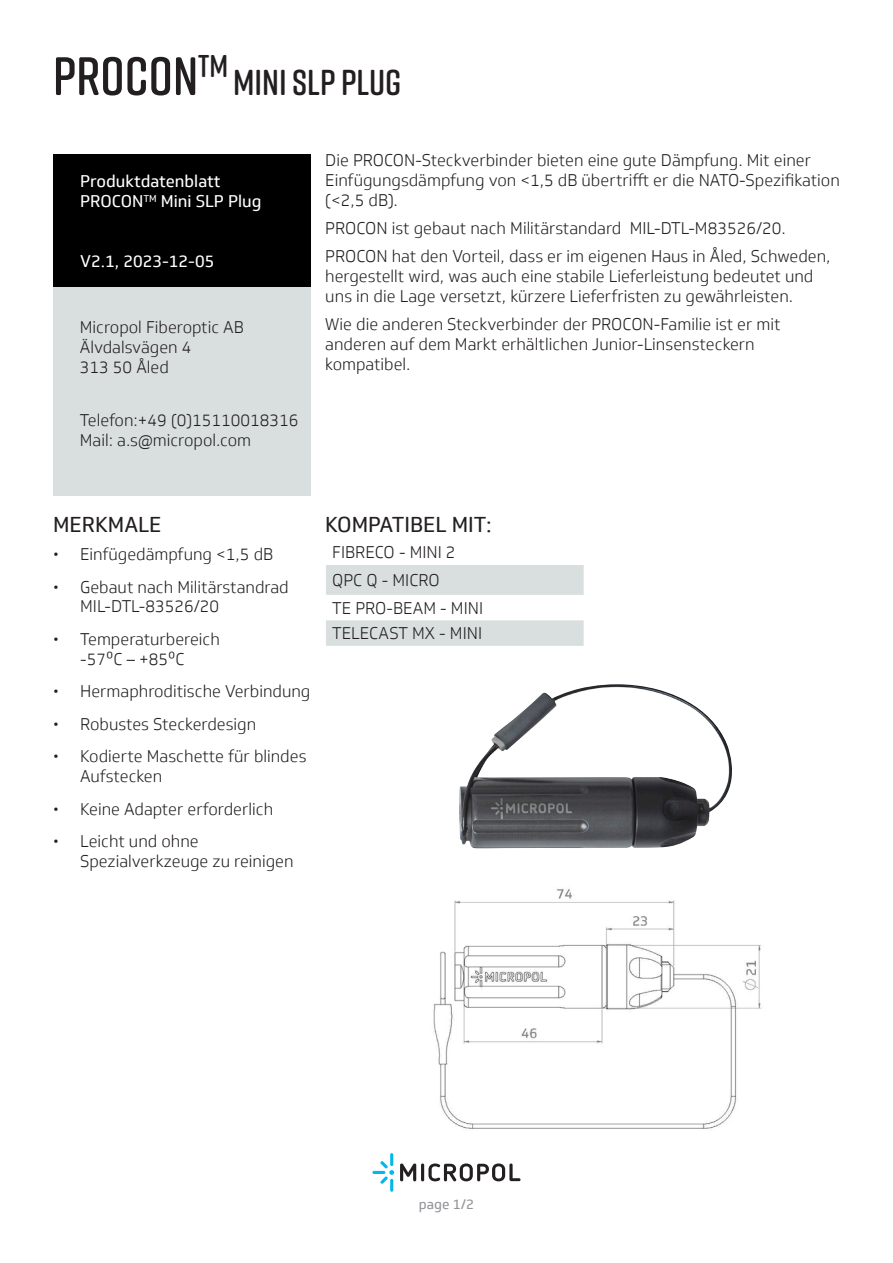
<style>
.page{position:relative;width:893px;height:1263px;background:#fff}
.page>*{position:absolute;margin:0;border:0;box-sizing:border-box;transform-origin:0 0}
.t1{font:600 54px "Rift Soft";color:#231f20}
.t2{font:600 36px "Rift Soft";color:#231f20}
.Brödtext{font:21px "Soleto";color:#231f20}
.Brödtext-2{font:300 16.5px/19.8px "Soleto";color:#231f20}
.Tabell{font:300 16.5px "Soleto";color:#231f20}
.t3{font:16.5px "Soleto";color:#fff}
.t4{font:13.5px "Soleto";color:#939598}
</style>
<div class="page">
<svg style="left:372px;top:1153px;width:22px;height:39px"></svg>
<svg style="left:400px;top:1163px;width:16px;height:18px"></svg>
<hr style="left:421px;top:1163px;width:3px;height:18px;background:#231f20;border-radius:2px">
<svg style="left:428px;top:1163px;width:92px;height:18px"></svg>
<div style="left:53px;top:268px;width:258px;height:227px;background:#d9dfdf"></div>
<div style="left:53px;top:154px;width:258px;height:132px;background:#000001"></div>
<svg style="left:326px;top:565px;width:258px;height:81px"></svg>
<img style="left:433px;top:889px;width:329px;height:240px">
<img style="left:459px;top:684px;width:273px;height:164px">
<p class="t1" style="left:53px;top:38px;width:177px">PROCON<sup>TM</sup></p>
<p class="t2" style="left:233px;top:57px;width:170px">MINI SLP PLUG</p>
<p class="t3" style="left:80px;top:171px;width:142px">Produktdatenblatt</p>
<p class="t3" style="left:80px;top:191px;width:183px">PROCON<sup>TM</sup> Mini SLP Plug</p>
<p class="t3" style="left:80px;top:251px;width:136px">V2.1, 2023-12-05</p>
<p class="Brödtext-2" style="left:80px;top:318px;width:165px">Micropol Fiberoptic AB</p>
<p class="Brödtext-2" style="left:80px;top:338px;width:113px">Älvdalsvägen 4</p>
<p class="Brödtext-2" style="left:80px;top:357px;width:91px">313 50 Åled</p>
<p class="Brödtext-2" style="left:80px;top:410px;width:220px">Telefon:+49 (0)15110018316</p>
<p class="Brödtext-2" style="left:80px;top:430px;width:173px">Mail: a.s@micropol.com</p>
<p class="Brödtext-2" style="left:325px;top:151px;width:516px">Die PROCON-Steckverbinder bieten eine gute Dämpfung. Mit einer<br>Einfügungsdämpfung von &lt;1,5 dB übertrifft er die NATO-Spezifikation (&lt;2,5 dB).</p>
<p class="Brödtext-2" style="left:325px;top:219px;width:462px">PROCON ist gebaut nach Militärstandard MIL-DTL-M83526/20.</p>
<p class="Brödtext-2" style="left:325px;top:247px;width:507px">PROCON hat den Vorteil, dass er im eigenen Haus in Åled, Schweden, hergestellt wird, was auch eine stabile Lieferleistung bedeutet und uns in die Lage versetzt, kürzere Lieferfristen zu gewährleisten.</p>
<p class="Brödtext-2" style="left:325px;top:315px;width:457px">Wie die anderen Steckverbinder der PROCON-Familie ist er mit anderen auf dem Markt erhältlichen Junior-Linsensteckern kompatibel.</p>
<p class="Brödtext" style="left:53px;top:512px;width:110px">MERKMALE</p>
<p class="Brödtext-2" style="left:53px;top:544px;width:222px">• Einfügedämpfung &lt;1,5 dB</p>
<p class="Brödtext-2" style="left:80px;top:577px;width:210px;text-indent:-27px">• Gebaut nach Militärstandrad<br>MIL-DTL-83526/20</p>
<p class="Brödtext-2" style="left:53px;top:629px;width:168px;text-align:center">• Temperaturbereich -570C – +850C</p>
<p class="Brödtext-2" style="left:53px;top:682px;width:259px">• Hermaphroditische Verbindung</p>
<p class="Brödtext-2" style="left:53px;top:714px;width:204px">• Robustes Steckerdesign</p>
<p class="Brödtext-2" style="left:80px;top:747px;width:228px;text-indent:-27px">• Kodierte Maschette für blindes<br>Aufstecken</p>
<p class="Brödtext-2" style="left:53px;top:799px;width:221px">• Keine Adapter erforderlich</p>
<p class="Brödtext-2" style="left:80px;top:832px;width:215px;text-indent:-27px">• Leicht und ohne<br>Spezialverkzeuge zu reinigen</p>
<h3 class="Brödtext" style="left:325px;top:512px;width:168px">KOMPATIBEL MIT:</h3>
<p class="Tabell" style="left:332px;top:543px;width:125px">FIBRECO - MINI 2</p>
<p class="Tabell" style="left:332px;top:571px;width:109px">QPC Q - MICRO</p>
<p class="Tabell" style="left:332px;top:598px;width:152px">TE PRO-BEAM - MINI</p>
<p class="Tabell" style="left:332px;top:624px;width:151px">TELECAST MX - MINI</p>
<p class="t4" style="left:419px;top:1196px;width:57px">page 1/2</p>
</div>
